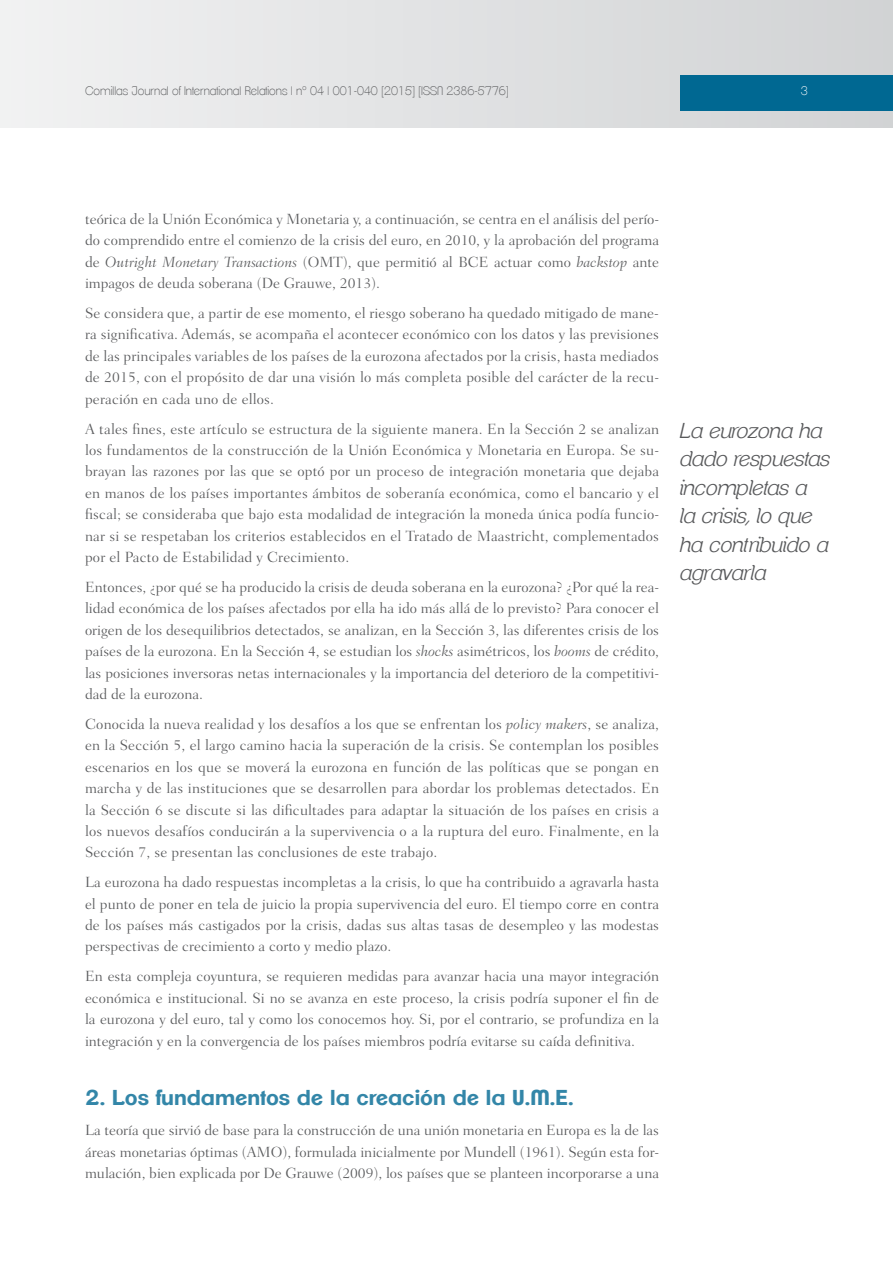
<style>
.page{position:relative;width:893px;height:1263px;background:#fff}
.page>*{position:absolute;margin:0;border:0;box-sizing:border-box;transform-origin:0 0}
.t1{font:italic 300 21px/28.5px "Clemente P Daf";color:#58595b}
.t2{font:700 21px "Clemente P Dam";color:#3386a8}
.t3{font:300 15px/21.5px "Fairfield LH";color:#58595b;text-align:justify}
.t4{font:200 12px "Clemente P Dac";color:#58595b}
.t5{font:200 12px "Clemente P Dac";color:#fff}
.s1{font-style:italic}
</style>
<div class="page">
<div style="left:0;top:0;width:893px;height:128px;background:linear-gradient(to right,#f1f2f2,#d1d3d4)"></div>
<div style="left:680px;top:75px;width:213px;height:36px;background:#006892"></div>
<p class="t4" style="left:85px;top:83px;width:425px">Comillas Journal of International Relations | nº 04 | 001-040 [2015] [ISSN 2386-5776]</p>
<p class="t5" style="left:801px;top:83px;width:8px">3</p>
<p class="t3" style="left:85px;top:208px;width:576px">teórica de la Unión Económica y Monetaria y, a continuación, se centra en el análisis del perío&shy;do comprendido entre el comienzo de la crisis del euro, en 2010, y la aprobación del programa de <span class="s1">Outright Monetary Transactions</span> (OMT), que permitió al BCE actuar como <span class="s1">backstop</span> ante impagos de deuda soberana (De Grauwe, 2013).</p>
<p class="t3" style="left:85px;top:302px;width:576px">Se considera que, a partir de ese momento, el riesgo soberano ha quedado mitigado de mane&shy;ra significativa. Además, se acompaña el acontecer económico con los datos y las previsiones de las principales variables de los países de la eurozona afectados por la crisis, hasta mediados de 2015, con el propósito de dar una visión lo más completa posible del carácter de la recu&shy;peración en cada uno de ellos.</p>
<p class="t3" style="left:85px;top:418px;width:576px">A tales fines, este artículo se estructura de la siguiente manera. En la Sección 2 se analizan los fundamentos de la construcción de la Unión Económica y Monetaria en Europa. Se su&shy;brayan las razones por las que se optó por un proceso de integración monetaria que dejaba en manos de los países importantes ámbitos de soberanía económica, como el bancario y el fiscal; se consideraba que bajo esta modalidad de integración la moneda única podía funcio&shy;nar si se respetaban los criterios establecidos en el Tratado de Maastricht, complementados por el Pacto de Estabilidad y Crecimiento.</p>
<p class="t3" style="left:85px;top:576px;width:576px">Entonces, ¿por qué se ha producido la crisis de deuda soberana en la eurozona? ¿Por qué la rea&shy;lidad económica de los países afectados por ella ha ido más allá de lo previsto? Para conocer el origen de los desequilibrios detectados, se analizan, en la Sección 3, las diferentes crisis de los países de la eurozona. En la Sección 4, se estudian los <span class="s1">shocks</span> asimétricos, los <span class="s1">booms</span> de crédito, las posiciones inversoras netas internacionales y la importancia del deterioro de la competitivi&shy;dad de la eurozona.</p>
<p class="t3" style="left:85px;top:713px;width:576px">Conocida la nueva realidad y los desafíos a los que se enfrentan los <span class="s1">policy makers</span>, se analiza, en la Sección 5, el largo camino hacia la superación de la crisis. Se contemplan los posibles escenarios en los que se moverá la eurozona en función de las políticas que se pongan en marcha y de las instituciones que se desarrollen para abordar los problemas detectados. En la Sección 6 se discute si las dificultades para adaptar la situación de los países en crisis a los nuevos desafíos conducirán a la supervivencia o a la ruptura del euro. Finalmente, en la Sección 7, se presentan las conclusiones de este trabajo.</p>
<p class="t3" style="left:85px;top:872px;width:576px">La eurozona ha dado respuestas incompletas a la crisis, lo que ha contribuido a agravarla hasta el punto de poner en tela de juicio la propia supervivencia del euro. El tiempo corre en contra de los países más castigados por la crisis, dadas sus altas tasas de desempleo y las modestas perspectivas de crecimiento a corto y medio plazo.</p>
<p class="t3" style="left:85px;top:966px;width:576px">En esta compleja coyuntura, se requieren medidas para avanzar hacia una mayor integración económica e institucional. Si no se avanza en este proceso, la crisis podría suponer el fin de la eurozona y del euro, tal y como los conocemos hoy. Si, por el contrario, se profundiza en la integración y en la convergencia de los países miembros podría evitarse su caída definitiva.</p>
<h1 class="t2" style="left:85px;top:1085px;width:490px">2. Los fundamentos de la creación de la U.M.E.</h1>
<p class="t3" style="left:85px;top:1119px;width:576px">La teoría que sirvió de base para la construcción de una unión monetaria en Europa es la de las áreas monetarias óptimas (AMO), formulada inicialmente por Mundell (1961). Según esta for&shy;mulación, bien explicada por De Grauwe (2009), los países que se planteen incorporarse a una</p>
<h1 class="t1" style="left:680px;top:416px;width:152px">La eurozona ha dado respuestas incompletas a<br>la crisis, lo que ha contribuido a agravarla</h1>
</div>
